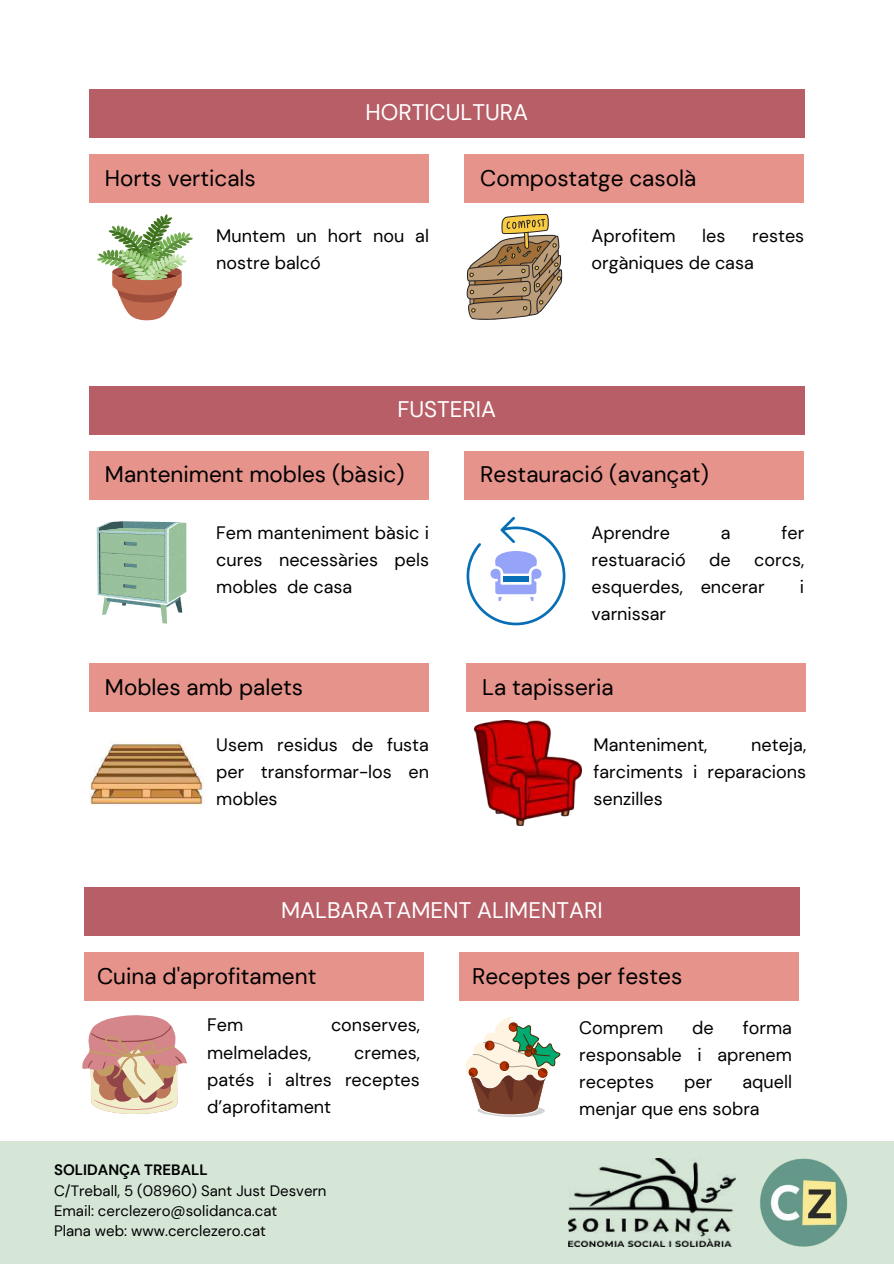
<style>
.page{position:relative;width:894px;height:1264px;background:#fff}
.page>*{position:absolute;margin:0;border:0;box-sizing:border-box;transform-origin:0 0}
.t1{font:22.5px "DM Sans";color:#000}
.t2{font:22.5px "DM Sans";color:#fff}
.t3{font:18px/27px "DM Sans";color:#000;text-align:justify}
.t4{font:15px/20.2px "DM Sans";color:#000}
.t5{font:700 15px "DM Sans";color:#000}
</style>
<div class="page">
<div style="left:89px;top:155px;width:340px;height:48px;background:#e6938b"></div>
<div style="left:89px;top:89px;width:715px;height:49px;background:#b75e66"></div>
<div style="left:464px;top:155px;width:340px;height:48px;background:#e6938b"></div>
<svg style="left:97px;top:214px;width:96px;height:106px"></svg>
<svg style="left:466px;top:214px;width:96px;height:106px"></svg>
<div style="left:89px;top:663px;width:340px;height:49px;background:#e6938b"></div>
<div style="left:89px;top:451px;width:340px;height:49px;background:#e6938b"></div>
<div style="left:89px;top:386px;width:715px;height:48px;background:#b75e66"></div>
<div style="left:464px;top:451px;width:340px;height:49px;background:#e6938b"></div>
<img style="left:89px;top:740px;width:115px;height:65px">
<div style="left:84px;top:952px;width:340px;height:48px;background:#e6938b"></div>
<div style="left:84px;top:887px;width:715px;height:48px;background:#b75e66"></div>
<div style="left:459px;top:952px;width:340px;height:48px;background:#e6938b"></div>
<svg style="left:82px;top:1015px;width:105px;height:98px"></svg>
<div style="left:0;top:1141px;width:893px;height:122px;background:#d5e6d7"></div>
<img style="left:760px;top:1158px;width:87px;height:88px">
<img style="left:568px;top:1158px;width:167px;height:88px">
<svg style="left:465px;top:1016px;width:95px;height:101px"></svg>
<svg style="left:97px;top:521px;width:89px;height:102px"></svg>
<div style="left:466px;top:663px;width:340px;height:49px;background:#e6938b"></div>
<img style="left:474px;top:720px;width:107px;height:106px">
<svg style="left:466px;top:517px;width:99px;height:108px"></svg>
<p class="t2" style="left:365px;top:98px;width:164px">HORTICULTURA</p>
<p class="t1" style="left:105px;top:163px;width:152px">Horts verticals</p>
<p class="t3" style="left:216px;top:223px;width:214px">Muntem un hort nou al nostre balcó</p>
<p class="t1" style="left:480px;top:163px;width:217px">Compostatge casolà</p>
<p class="t3" style="left:591px;top:223px;width:86px">Aprofitem</p>
<p class="t3" style="left:702px;top:223px;width:25px">les</p>
<p class="t3" style="left:591px;top:223px;width:214px;text-indent:161px">restes orgàniques de casa</p>
<p class="t2" style="left:397px;top:395px;width:100px">FUSTERIA</p>
<p class="t1" style="left:105px;top:460px;width:301px">Manteniment mobles (bàsic)</p>
<p class="t3" style="left:216px;top:519px;width:214px">Fem manteniment bàsic i cures necessàries pels mobles de casa</p>
<p class="t1" style="left:105px;top:672px;width:199px">Mobles amb palets</p>
<p class="t3" style="left:216px;top:731px;width:214px">Usem residus de fusta per transformar-los en mobles</p>
<p class="t1" style="left:480px;top:460px;width:230px">Restauració (avançat)</p>
<p class="t3" style="left:591px;top:519px;width:80px">Aprendre</p>
<p class="t3" style="left:720px;top:519px;width:11px">a</p>
<p class="t3" style="left:781px;top:519px;width:24px">fer</p>
<p class="t3" style="left:591px;top:546px;width:96px">restuaració</p>
<p class="t3" style="left:709px;top:546px;width:23px">de</p>
<p class="t3" style="left:591px;top:546px;width:214px;text-indent:163px">corcs, esquerdes, encerar</p>
<p class="t3" style="left:799px;top:573px;width:6px">i</p>
<p class="t3" style="left:591px;top:600px;width:76px">varnissar</p>
<p class="t1" style="left:482px;top:672px;width:133px">La tapisseria</p>
<p class="t3" style="left:593px;top:731px;width:115px">Manteniment,</p>
<p class="t3" style="left:593px;top:731px;width:214px;text-indent:158px">neteja, farciments i reparacions senzilles</p>
<p class="t2" style="left:281px;top:895px;width:323px">MALBARATAMENT ALIMENTARI</p>
<p class="t1" style="left:97px;top:961px;width:221px">Cuina d'aprofitament</p>
<p class="t3" style="left:207px;top:1011px;width:37px">Fem</p>
<p class="t3" style="left:331px;top:1011px;width:90px">conserves,</p>
<p class="t3" style="left:207px;top:1038px;width:106px">melmelades,</p>
<p class="t3" style="left:207px;top:1038px;width:214px;text-indent:147px">cremes, patés i altres receptes d’aprofitament</p>
<p class="t5" style="left:54px;top:1160px;width:155px">SOLIDANÇA TREBALL</p>
<p class="t4" style="left:54px;top:1180px;width:274px">C/Treball, 5 (08960) Sant Just Desvern<br>Email: cerclezero@solidanca.cat<br>Plana web: www.cerclezero.cat</p>
<p class="t1" style="left:472px;top:961px;width:211px">Receptes per festes</p>
<p class="t3" style="left:579px;top:1014px;width:85px">Comprem</p>
<p class="t3" style="left:692px;top:1014px;width:23px">de</p>
<p class="t3" style="left:579px;top:1014px;width:214px;text-indent:164px">forma responsable i aprenem receptes</p>
<p class="t3" style="left:579px;top:1068px;width:214px;text-indent:163px">aquell menjar que ens sobra</p>
<p class="t3" style="left:684px;top:1068px;width:30px">per</p>
</div>
